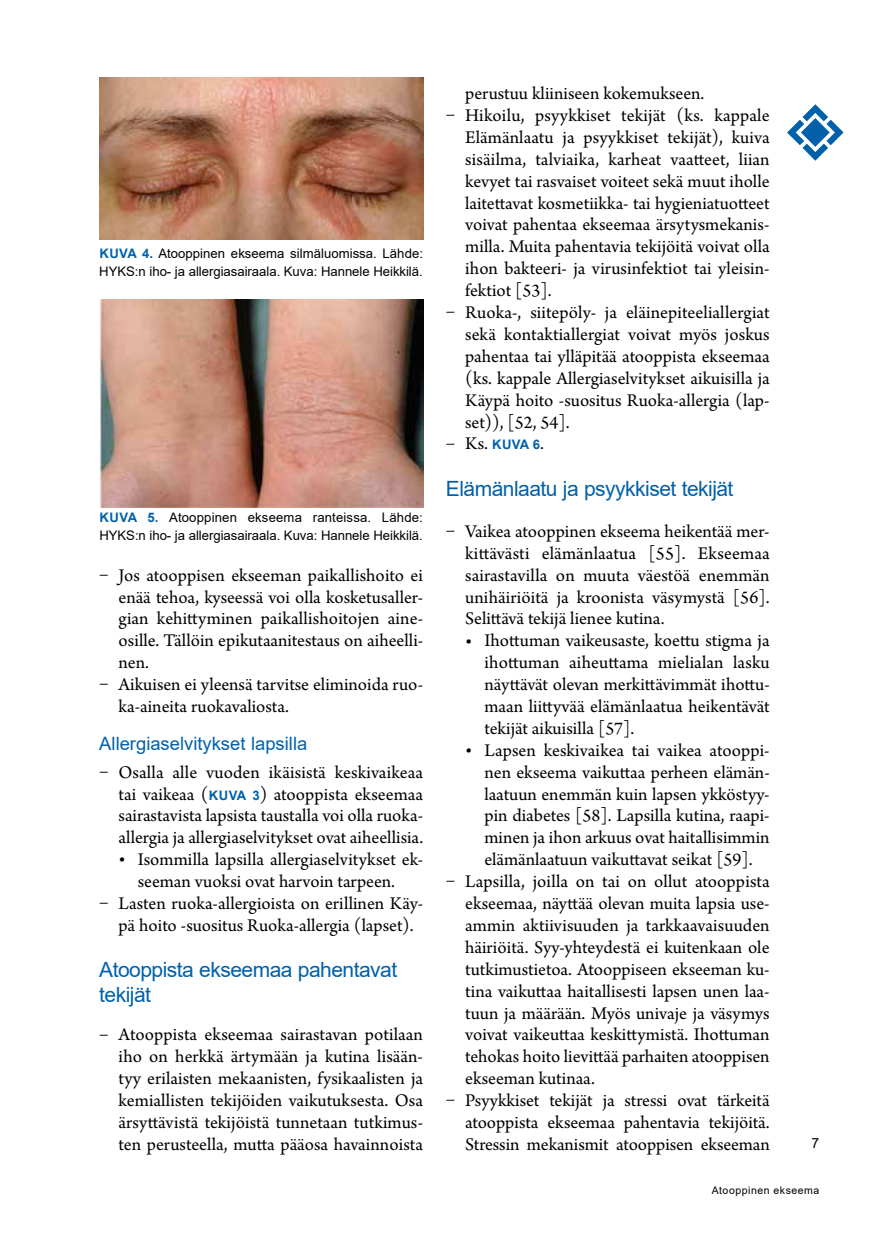
<style>
.page{position:relative;width:874px;height:1241px;background:#fff}
.page>*{position:absolute;margin:0;border:0;box-sizing:border-box;transform-origin:0 0}
.t1{font:21px/24.5px "Arial";letter-spacing:-.025em;color:#0061aa}
.t2{font:18.9px/21.9px "Arno Pro";color:#000;text-align:justify}
.t3{font:18.38px "Arial";color:#0061aa}
.t4{font:14px "Arial";color:#000}
.t5{font:13.12px/17.5px "Arial";color:#000}
.t6{font:10.5px "Arial";letter-spacing:.05em;color:#000}
.s1{font-weight:700;color:#0061aa}
.s2{font-family:"Arial";font-weight:700;font-size:13.12px;color:#0061aa}
</style>
<div class="page">
<svg style="left:787px;top:104px;width:56px;height:57px"></svg>
<img style="left:99px;top:77px;width:324px;height:162px">
<img style="left:99px;top:299px;width:324px;height:208px">
<p class="t5" style="left:99px;top:245px;width:325px"><span class="s1">KUVA 4.</span> Atooppinen ekseema silmäluomissa. Lähde:<br>HYKS:n iho- ja allergiasairaala. Kuva: Hannele Heikkilä.</p>
<p class="t5" style="left:99px;top:509px;width:325px"><span class="s1">KUVA 5.</span> Atooppinen ekseema ranteissa. Lähde:<br>HYKS:n iho- ja allergiasairaala. Kuva: Hannele Heikkilä.</p>
<p class="t2" style="left:118px;top:565px;width:306px;text-indent:-19px">– Jos atooppisen ekseeman paikallishoito ei enää tehoa, kyseessä voi olla kosketusaller&shy;gian kehittyminen paikallishoitojen aine&shy;osille. Tällöin epikutaanitestaus on aiheelli&shy;nen.</p>
<p class="t2" style="left:118px;top:674px;width:306px;text-indent:-19px">– Aikuisen ei yleensä tarvitse eliminoida ruo&shy;ka-aineita ruokavaliosta.</p>
<p class="t3" style="left:99px;top:731px;width:209px">Allergiaselvitykset lapsilla</p>
<p class="t2" style="left:118px;top:762px;width:306px;text-indent:-19px">– Osalla alle vuoden ikäisistä keskivaikeaa tai vaikeaa (<span class="s2">KUVA 3</span>) atooppista ekseemaa sairastavista lapsista taustalla voi olla ruoka&shy;allergia ja allergiaselvitykset ovat aiheellisia.</p>
<p class="t2" style="left:118px;top:849px;width:306px;text-align:center">• Isommilla lapsilla allergiaselvitykset ek&shy;seeman vuoksi ovat harvoin tarpeen.</p>
<p class="t2" style="left:99px;top:893px;width:325px;text-align:center">– Lasten ruoka-allergioista on erillinen Käy&shy;pä hoito -suositus Ruoka-allergia (lapset).</p>
<p class="t1" style="left:99px;top:957px;width:299px">Atooppista ekseemaa pahentavat tekijät</p>
<p class="t2" style="left:118px;top:1024px;width:306px;text-indent:-19px">– Atooppista ekseemaa sairastavan potilaan iho on herkkä ärtymään ja kutina lisään&shy;tyy erilaisten mekaanisten, fysikaalisten ja kemiallisten tekijöiden vaikutuksesta. Osa ärsyttävistä tekijöistä tunnetaan tutkimus&shy;ten perusteella, mutta pääosa havainnoista</p>
<p class="t2" style="left:465px;top:83px;width:240px">perustuu kliiniseen kokemukseen.</p>
<p class="t2" style="left:465px;top:105px;width:306px;text-indent:-19px">– Hikoilu, psyykkiset tekijät (ks. kappale Elämänlaatu ja psyykkiset tekijät), kuiva sisäilma, talviaika, karheat vaatteet, liian kevyet tai rasvaiset voiteet sekä muut iholle laitettavat kosmetiikka- tai hygieniatuotteet voivat pahentaa ekseemaa ärsytysmekanis&shy;milla. Muita pahentavia tekijöitä voivat olla ihon bakteeri- ja virusinfektiot tai yleisin&shy;fektiot [53].</p>
<p class="t2" style="left:465px;top:302px;width:306px;text-indent:-19px">– Ruoka-, siitepöly- ja eläinepiteeliallergiat sekä kontaktiallergiat voivat myös joskus pahentaa tai ylläpitää atooppista ekseemaa (ks. kappale Allergiaselvitykset aikuisilla ja Käypä hoito -suositus Ruoka-allergia (lap&shy;set)), [52, 54].</p>
<p class="t2" style="left:445px;top:433px;width:99px">– Ks. <span class="s2">KUVA 6</span>.</p>
<p class="t1" style="left:445px;top:476px;width:289px">Elämänlaatu ja psyykkiset tekijät</p>
<p class="t2" style="left:465px;top:521px;width:306px;text-indent:-19px">– Vaikea atooppinen ekseema heikentää mer&shy;kittävästi elämänlaatua [55]. Ekseemaa sairastavilla on muuta väestöä enemmän unihäiriöitä ja kroonista väsymystä [56].<br>Selittävä tekijä lienee kutina.</p>
<p class="t2" style="left:484px;top:630px;width:286px;text-indent:-19px">• Ihottuman vaikeusaste, koettu stigma ja ihottuman aiheuttama mielialan lasku näyttävät olevan merkittävimmät ihottu&shy;maan liittyvää elämänlaatua heikentävät tekijät aikuisilla [57].</p>
<p class="t2" style="left:484px;top:740px;width:286px;text-indent:-19px">• Lapsen keskivaikea tai vaikea atooppi&shy;nen ekseema vaikuttaa perheen elämän&shy;laatuun enemmän kuin lapsen ykköstyy&shy;pin diabetes [58]. Lapsilla kutina, raapi&shy;minen ja ihon arkuus ovat haitallisimmin elämänlaatuun vaikuttavat seikat [59].</p>
<p class="t2" style="left:465px;top:871px;width:306px;text-indent:-19px">– Lapsilla, joilla on tai on ollut atooppista ekseemaa, näyttää olevan muita lapsia use&shy;ammin aktiivisuuden ja tarkkaavaisuuden häiriöitä. Syy-yhteydestä ei kuitenkaan ole tutkimustietoa. Atooppiseen ekseeman ku&shy;tina vaikuttaa haitallisesti lapsen unen laa&shy;tuun ja määrään. Myös univaje ja väsymys voivat vaikeuttaa keskittymistä. Ihottuman tehokas hoito lievittää parhaiten atooppisen ekseeman kutinaa.</p>
<p class="t2" style="left:465px;top:1090px;width:306px;text-indent:-19px">– Psyykkiset tekijät ja stressi ovat tärkeitä atooppista ekseemaa pahentavia tekijöitä.<br>Stressin mekanismit atooppisen ekseeman</p>
<p class="t4" style="left:811px;top:1133px;width:9px">7</p>
<p class="t6" style="left:711px;top:1182px;width:109px">Atooppinen ekseema</p>
</div>
